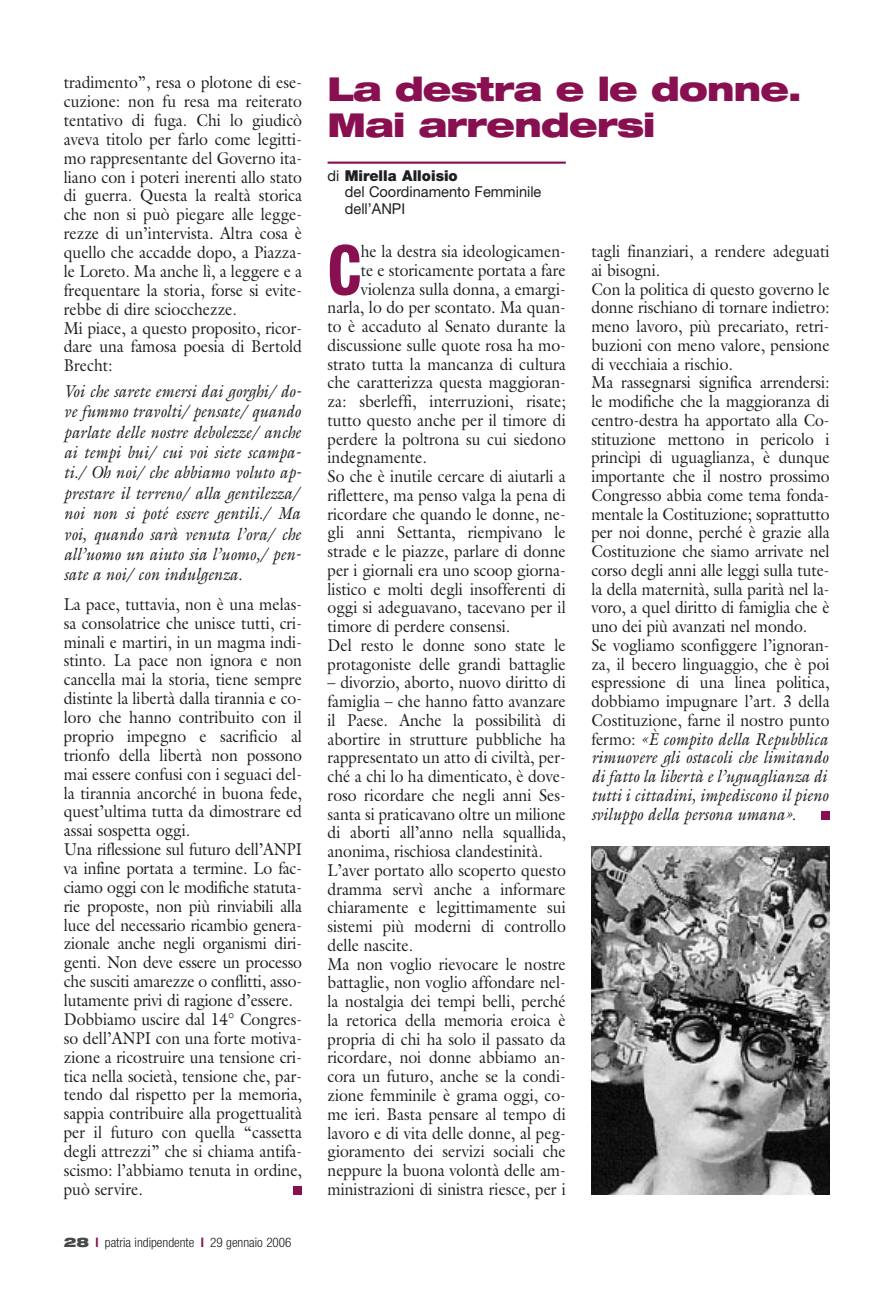
<style>
.page{position:relative;width:893px;height:1296px;background:#fff}
.page>*{position:absolute;margin:0;border:0;box-sizing:border-box;transform-origin:0 0}
.t1{font:800 condensed 69px "Helvetica Neue";color:#880f50;scale:.9 1}
.t2{font:900 expanded 33px/36px "Helvetica Neue";letter-spacing:-.025em;color:#880f50}
.t3{font:17.25px/18.8px "Galliard";color:#1c1f20;scale:.91 1}
.t4{font:italic 17.25px/20.4px "Galliard";color:#1c1f20;text-align:justify;scale:.91 1}
.t5{font:15px/16.5px "Helvetica Neue";color:#1c1f20}
.t6{font:300 condensed 13.2px "Helvetica Neue";color:#1c1f20}
.s1{font-weight:900;font-stretch:expanded;color:#47494a}
.s2{font-weight:700;color:#880f50}
.s3{font-weight:900}
.s4{font-style:italic}
</style>
<div class="page">
<div style="left:293px;top:1186px;width:9px;height:9px;background:#880f50"></div>
<div style="left:821px;top:811px;width:8px;height:9px;background:#880f50"></div>
<img style="left:591px;top:846px;width:238px;height:349px">
<hr style="left:327px;top:162px;width:239px;height:2px;background:#880f50">
<p class="t3" style="left:64px;top:75px;width:263px">tradimento”, resa o plotone di ese&shy;cuzione: non fu resa ma reiterato tentativo di fuga. Chi lo giudicò aveva titolo per farlo come legitti&shy;mo rappresentante del Governo ita&shy;liano con i poteri inerenti allo stato di guerra. Questa la realtà storica che non si può piegare alle legge&shy;rezze di un’intervista. Altra cosa è quello che accadde dopo, a Piazza&shy;le Loreto. Ma anche lì, a leggere e a frequentare la storia, forse si evite&shy;rebbe di dire sciocchezze.<br>Mi piace, a questo proposito, ricor&shy;dare una famosa poesia di Bertold Brecht:</p>
<p class="t4" style="left:64px;top:383px;width:263px">Voi che sarete emersi dai gorghi/ do&shy;ve fummo travolti/ pensate/ quando parlate delle nostre debolezze/ anche ai tempi bui/ cui voi siete scampa&shy;ti./ Oh noi/ che abbiamo voluto ap&shy;prestare il terreno/ alla gentilezza/ noi non si poté essere gentili./ Ma voi, quando sarà venuta l’ora/ che all’uomo un aiuto sia l’uomo,/ pen&shy;sate a noi/ con indulgenza.</p>
<p class="t3" style="left:64px;top:596px;width:263px">La pace, tuttavia, non è una melas&shy;sa consolatrice che unisce tutti, cri&shy;minali e martiri, in un magma indi&shy;stinto. La pace non ignora e non cancella mai la storia, tiene sempre distinte la libertà dalla tirannia e co&shy;loro che hanno contribuito con il proprio impegno e sacrificio al trionfo della libertà non possono mai essere confusi con i seguaci del&shy;la tirannia ancorché in buona fede, quest’ultima tutta da dimostrare ed assai sospetta oggi.<br>Una riflessione sul futuro dell’ANPI va infine portata a termine. Lo fac&shy;ciamo oggi con le modifiche statuta&shy;rie proposte, non più rinviabili alla luce del necessario ricambio genera&shy;zionale anche negli organismi diri&shy;genti. Non deve essere un processo che susciti amarezze o conflitti, asso&shy;lutamente privi di ragione d’essere.<br>Dobbiamo uscire dal 14° Congres&shy;so dell’ANPI con una forte motiva&shy;zione a ricostruire una tensione cri&shy;tica nella società, tensione che, par&shy;tendo dal rispetto per la memoria, sappia contribuire alla progettualità per il futuro con quella “cassetta degli attrezzi” che si chiama antifa&shy;scismo: l’abbiamo tenuta in ordine, può servire.</p>
<p class="t6" style="left:64px;top:1238px;width:229px"><span class="s1">28</span> <span class="s2">l</span> patria indipendente <span class="s2">l</span> 29 gennaio 2006</p>
<h2 class="t2" style="left:327px;top:74px;width:475px">La destra e le donne.<br>Mai arrendersi</h2>
<p class="t5" style="left:345px;top:169px;width:198px;text-indent:-17px">di <span class="s3">Mirella Alloisio<br></span>del Coordinamento Femminile dell’ANPI</p>
<h1 class="t1" style="left:327px;top:245px;width:39px">C</h1>
<p class="t3" style="left:361px;top:244px;width:227px">he la destra sia ideologicamen-</p>
<p class="t3" style="left:361px;top:262px;width:227px">te e storicamente portata a fare</p>
<p class="t3" style="left:361px;top:281px;width:227px">violenza sulla donna, a emargi-</p>
<p class="t3" style="left:327px;top:300px;width:263px">narla, lo do per scontato. Ma quan-</p>
<p class="t3" style="left:327px;top:319px;width:263px">to è accaduto al Senato durante la</p>
<p class="t3" style="left:327px;top:337px;width:263px">discussione sulle quote rosa ha mo-</p>
<p class="t3" style="left:327px;top:356px;width:263px">strato tutta la mancanza di cultura</p>
<p class="t3" style="left:327px;top:375px;width:263px">che caratterizza questa maggioran-</p>
<p class="t3" style="left:327px;top:394px;width:263px">za: sberleffi, interruzioni, risate;</p>
<p class="t3" style="left:327px;top:412px;width:263px">tutto questo anche per il timore di</p>
<p class="t3" style="left:327px;top:431px;width:263px">perdere la poltrona su cui siedono</p>
<p class="t3" style="left:327px;top:450px;width:110px">indegnamente.</p>
<p class="t3" style="left:327px;top:469px;width:263px">So che è inutile cercare di aiutarli a</p>
<p class="t3" style="left:327px;top:487px;width:263px">riflettere, ma penso valga la pena di</p>
<p class="t3" style="left:327px;top:506px;width:263px">ricordare che quando le donne, ne-</p>
<p class="t3" style="left:327px;top:525px;width:263px">gli anni Settanta, riempivano le</p>
<p class="t3" style="left:327px;top:544px;width:263px">strade e le piazze, parlare di donne</p>
<p class="t3" style="left:327px;top:562px;width:263px">per i giornali era uno scoop giorna-</p>
<p class="t3" style="left:327px;top:581px;width:263px">listico e molti degli insofferenti di</p>
<p class="t3" style="left:327px;top:600px;width:263px">oggi si adeguavano, tacevano per il</p>
<p class="t3" style="left:327px;top:619px;width:202px">timore di perdere consensi.</p>
<p class="t3" style="left:327px;top:637px;width:263px">Del resto le donne sono state le</p>
<p class="t3" style="left:327px;top:656px;width:263px">protagoniste delle grandi battaglie</p>
<p class="t3" style="left:327px;top:675px;width:263px">– divorzio, aborto, nuovo diritto di famiglia – che hanno fatto avanzare il Paese. Anche la possibilità di abortire in strutture pubbliche ha rappresentato un atto di civiltà, per&shy;ché a chi lo ha dimenticato, è dove&shy;roso ricordare che negli anni Ses&shy;santa si praticavano oltre un milione di aborti all’anno nella squallida, anonima, rischiosa clandestinità.<br>L’aver portato allo scoperto questo dramma servì anche a informare chiaramente e legittimamente sui sistemi più moderni di controllo delle nascite.<br>Ma non voglio rievocare le nostre battaglie, non voglio affondare nel&shy;la nostalgia dei tempi belli, perché la retorica della memoria eroica è propria di chi ha solo il passato da ricordare, noi donne abbiamo an&shy;cora un futuro, anche se la condi&shy;zione femminile è grama oggi, co&shy;me ieri. Basta pensare al tempo di lavoro e di vita delle donne, al peg&shy;gioramento dei servizi sociali che neppure la buona volontà delle am&shy;ministrazioni di sinistra riesce, per i</p>
<p class="t3" style="left:591px;top:244px;width:263px">tagli finanziari, a rendere adeguati ai bisogni.<br>Con la politica di questo governo le donne rischiano di tornare indietro: meno lavoro, più precariato, retri&shy;buzioni con meno valore, pensione di vecchiaia a rischio.<br>Ma rassegnarsi significa arrendersi: le modifiche che la maggioranza di centro-destra ha apportato alla Co&shy;stituzione mettono in pericolo i princìpi di uguaglianza, è dunque importante che il nostro prossimo Congresso abbia come tema fonda&shy;mentale la Costituzione; soprattutto per noi donne, perché è grazie alla Costituzione che siamo arrivate nel corso degli anni alle leggi sulla tute&shy;la della maternità, sulla parità nel la&shy;voro, a quel diritto di famiglia che è uno dei più avanzati nel mondo.<br>Se vogliamo sconfiggere l’ignoran&shy;za, il becero linguaggio, che è poi espressione di una linea politica, dobbiamo impugnare l’art. 3 della Costituzione, farne il nostro punto fermo: <span class="s4">«È compito della Repubblica rimuovere gli ostacoli che limitando di fatto la libertà e l’uguaglianza di tutti i cittadini, impediscono il pieno sviluppo della persona umana».</span></p>
</div>
